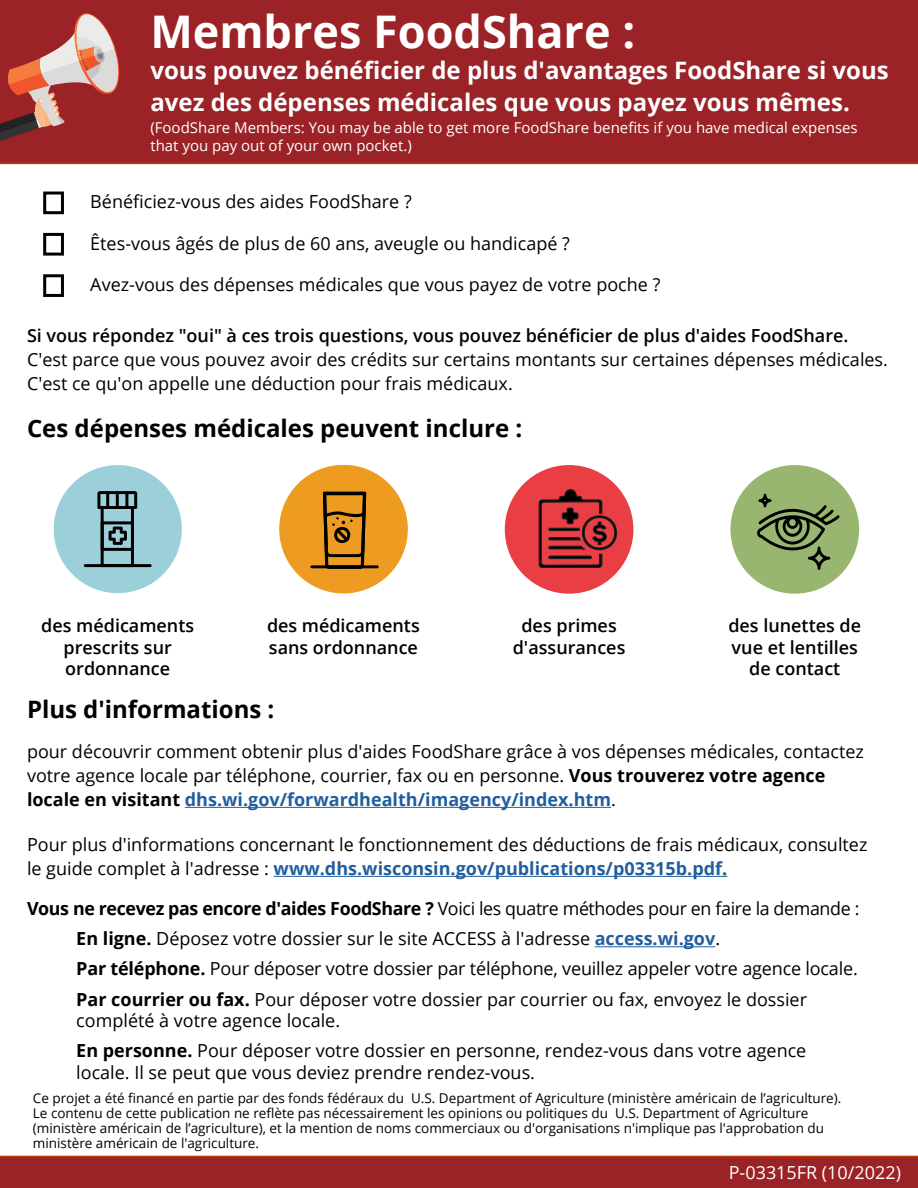
<style>
.page{position:relative;width:918px;height:1188px;background:#fff}
.page>*{position:absolute;margin:0;border:0;box-sizing:border-box;transform-origin:0 0}
.t1{font:700 45px "Open Sans";color:#fff}
.t2{font:700 24px/31.5px "Open Sans";color:#fff}
.t3{font:700 24px "Open Sans";color:#000}
.t4{font:18px/24px "Open Sans";color:#000}
.t5{font:600 18px/21.6px "Open Sans";color:#000;text-align:center}
.t6{font:18px "Open Sans";letter-spacing:-.02em;color:#000}
.t7{font:18px "Open Sans";color:#fff}
.t8{font:15px/18px "Open Sans";color:#fff}
.t9{font:13.5px/15px "Open Sans";color:#000}
.s1{font-weight:600}
.s2{font-weight:700}
.s3{font-weight:700;color:#215e9e}
.s4{font-weight:700;color:#005f74}
</style>
<div class="page">
<div style="left:0;top:1156px;width:918px;height:32px;background:#9b2226"></div>
<div style="left:0;top:0;width:918px;height:164px;background:#9b2226"></div>
<hr style="left:595px;top:946px;width:120px;height:1px;background:#215e9e">
<div style="left:43px;top:233px;width:21px;height:23px;border:3px solid #000"></div>
<div style="left:43px;top:192px;width:21px;height:22px;border:3px solid #000"></div>
<div style="left:43px;top:274px;width:21px;height:23px;border:3px solid #000"></div>
<svg style="left:0;top:14px;width:121px;height:127px;background:#b25c58"></svg>
<hr style="left:185px;top:807px;width:426px;height:1px;background:#215e9e">
<hr style="left:274px;top:876px;width:448px;height:1px;background:#215e9e">
<div style="left:57px;top:469px;width:121px;height:121px;background:#9bcfd9;border-radius:50%"></div>
<div style="left:54px;top:465px;width:128px;height:128px;border:7px solid #9bcfd9;border-radius:50%"></div>
<svg style="left:97px;top:491px;width:40px;height:73px"></svg>
<hr style="left:84px;top:564px;width:68px;height:3px;background:#000">
<div style="left:283px;top:468px;width:121px;height:122px;background:#ed9c21;border-radius:50%"></div>
<div style="left:279px;top:465px;width:129px;height:128px;border:7px solid #ed9c21;border-radius:50%"></div>
<svg style="left:323px;top:492px;width:43px;height:77px"></svg>
<hr style="left:310px;top:565px;width:69px;height:3px;background:#000">
<div style="left:508px;top:469px;width:122px;height:121px;background:#ea3e45;border-radius:50%"></div>
<div style="left:505px;top:465px;width:128px;height:129px;border:7px solid #ea3e45;border-radius:50%"></div>
<svg style="left:538px;top:488px;width:84px;height:81px"></svg>
<div style="left:734px;top:469px;width:122px;height:121px;background:#98b670;border-radius:50%"></div>
<div style="left:730px;top:465px;width:129px;height:129px;border:7px solid #98b670;border-radius:50%"></div>
<svg style="left:757px;top:494px;width:83px;height:76px"></svg>
<p class="t1" style="left:150px;top:0;width:486px">Membres FoodShare :</p>
<p class="t2" style="left:150px;top:54px;width:740px">vous pouvez bénéficier de plus d'avantages FoodShare si vous avez des dépenses médicales que vous payez vous mêmes.</p>
<p class="t8" style="left:150px;top:118px;width:709px">(FoodShare Members: You may be able to get more FoodShare benefits if you have medical expenses that you pay out of your own pocket.)</p>
<p class="t4" style="left:90px;top:189px;width:323px">Bénéficiez-vous des aides FoodShare ?</p>
<p class="t4" style="left:90px;top:231px;width:481px">Êtes-vous âgés de plus de 60 ans, aveugle ou handicapé ?</p>
<p class="t4" style="left:90px;top:272px;width:572px">Avez-vous des dépenses médicales que vous payez de votre poche ?</p>
<p class="t4" style="left:27px;top:323px;width:863px"><span class="s1">Si vous répondez "oui" à ces trois questions, vous pouvez bénéficier de plus d'aides FoodShare.<br></span>C'est parce que vous pouvez avoir des crédits sur certains montants sur certaines dépenses médicales.<br>C'est ce qu'on appelle une déduction pour frais médicaux.</p>
<p class="t3" style="left:27px;top:411px;width:497px">Ces dépenses médicales peuvent inclure :</p>
<p class="t5" style="left:41px;top:614px;width:155px">des médicaments prescrits sur ordonnance</p>
<p class="t5" style="left:267px;top:614px;width:154px;text-align:left">des médicaments sans ordonnance</p>
<p class="t5" style="left:513px;top:614px;width:114px">des primes d'assurances</p>
<p class="t5" style="left:728px;top:614px;width:134px">des lunettes de vue et lentilles de contact</p>
<p class="t3" style="left:27px;top:692px;width:249px">Plus d'informations :</p>
<p class="t4" style="left:27px;top:739px;width:838px">pour découvrir comment obtenir plus d'aides FoodShare grâce à vos dépenses médicales, contactez votre agence locale par téléphone, courrier, fax ou en personne. <span class="s2">Vous trouverez votre agence locale en visitant</span> <span class="s3">dhs.wi.gov/forwardhealth/imagency/index.htm</span>.</p>
<p class="t4" style="left:27px;top:832px;width:842px">Pour plus d'informations concernant le fonctionnement des déductions de frais médicaux, consultez le guide complet à l'adresse : <span class="s3">www.dhs.wisconsin.gov/publications/p03315b.pdf</span><span class="s4">.</span></p>
<p class="t6" style="left:27px;top:897px;width:834px"><span class="s2">Vous ne recevez pas encore d'aides FoodShare ?</span> Voici les quatre méthodes pour en faire la demande :</p>
<p class="t4" style="left:76px;top:926px;width:645px"><span class="s2">En ligne.</span> Déposez votre dossier sur le site ACCESS à l'adresse <span class="s3">access.wi.gov</span>.</p>
<p class="t4" style="left:76px;top:957px;width:783px"><span class="s2">Par téléphone.</span> Pour déposer votre dossier par téléphone, veuillez appeler votre agence locale.</p>
<p class="t4" style="left:76px;top:988px;width:732px;line-height:21.6px"><span class="s2">Par courrier ou fax.</span> Pour déposer votre dossier par courrier ou fax, envoyez le dossier complété à votre agence locale.</p>
<p class="t4" style="left:76px;top:1039px;width:732px;line-height:21.6px"><span class="s2">En personne.</span> Pour déposer votre dossier en personne, rendez-vous dans votre agence locale. Il se peut que vous deviez prendre rendez-vous.</p>
<p class="t9" style="left:33px;top:1090px;width:810px">Ce projet a été financé en partie par des fonds fédéraux du U.S. Department of Agriculture (ministère américain de l’agriculture).<br>Le contenu de cette publication ne reflète pas nécessairement les opinions ou politiques du U.S. Department of Agriculture (ministère américain de l’agriculture), et la mention de noms commerciaux ou d'organisations n'implique pas l'approbation du ministère américain de l'agriculture.</p>
<p class="t7" style="left:729px;top:1160px;width:174px">P-03315FR (10/2022)</p>
</div>
